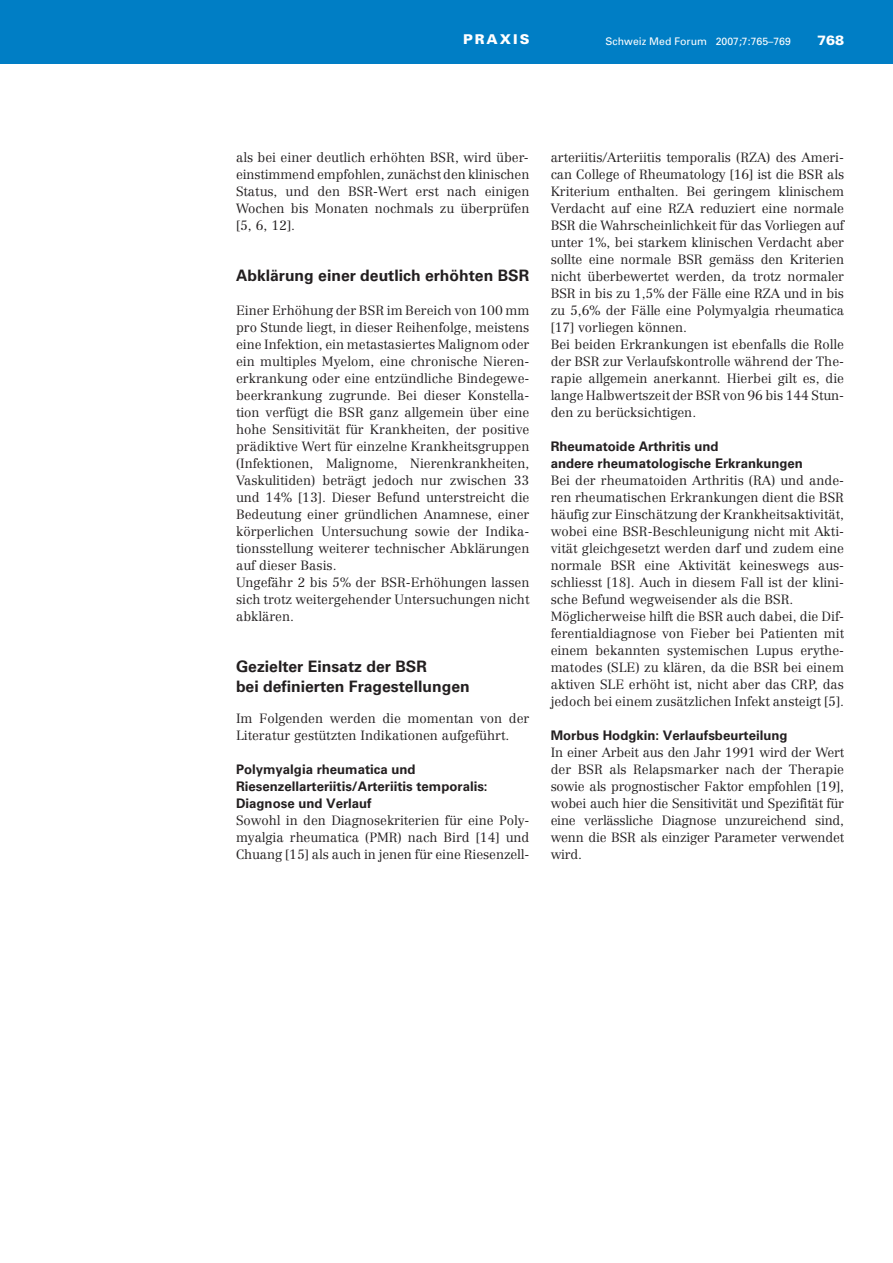
<style>
.page{position:relative;width:893px;height:1263px;background:#fff}
.page>*{position:absolute;margin:0;border:0;box-sizing:border-box;transform-origin:0 0}
.t1{font:700 15.75px/20px "Univers LT Std";color:#231f20}
.t2{font:900 13.5px "Univers";letter-spacing:.15em;color:#fff}
.t3{font:300 13.2px/17px "Centennial";color:#231f20}
.t4{font:700 13.2px/17px "Univers LT Std";color:#231f20}
.t5{font:10.5px "Univers";color:#fff}
</style>
<div class="page">
<div style="left:0;top:0;width:893px;height:64px;background:#007ec5"></div>
<p class="t2" style="left:463px;top:34px;width:68px">PRAXIS</p>
<p class="t5" style="left:606px;top:38px;width:187px">Schweiz Med Forum 2007;7:765–769</p>
<p class="t2" style="left:817px;top:36px;width:29px">768</p>
<p class="t3" style="left:236px;top:150px;width:295px;text-align:justify">als bei einer deutlich erhöhten BSR, wird über&shy;einstimmend empfohlen, zunächst den klinischen Status, und den BSR-Wert erst nach einigen Wochen bis Monaten nochmals zu überprüfen [5, 6, 12].</p>
<p class="t1" style="left:236px;top:267px;width:295px">Abklärung einer deutlich erhöhten BSR</p>
<p class="t3" style="left:236px;top:303px;width:295px">Einer Erhöhung der BSR im Bereich von 100 mm pro Stunde liegt, in dieser Reihenfolge, meistens eine Infektion, ein metastasiertes Malignom oder ein multiples Myelom, eine chronische Nieren&shy;erkrankung oder eine entzündliche Bindegewe&shy;beerkrankung zugrunde. Bei dieser Konstella&shy;tion verfügt die BSR ganz allgemein über eine hohe Sensitivität für Krankheiten, der positive prädiktive Wert für einzelne Krankheitsgruppen (Infektionen, Malignome, Nierenkrankheiten, Vaskulitiden) beträgt jedoch nur zwischen 33 und 14% [13]. Dieser Befund unterstreicht die Bedeutung einer gründlichen Anamnese, einer körperlichen Untersuchung sowie der Indika&shy;tionsstellung weiterer technischer Abklärungen auf dieser Basis.<br>Ungefähr 2 bis 5% der BSR-Erhöhungen lassen sich trotz weitergehender Untersuchungen nicht abklären.</p>
<p class="t1" style="left:236px;top:658px;width:235px">Gezielter Einsatz der BSR<br>bei definierten Fragestellungen</p>
<p class="t3" style="left:236px;top:711px;width:295px">Im Folgenden werden die momentan von der<br>Literatur gestützten Indikationen aufgeführt.</p>
<p class="t4" style="left:236px;top:762px;width:253px">Polymyalgia rheumatica und<br>Riesenzellarteriitis/Arteriitis temporalis:<br>Diagnose und Verlauf</p>
<p class="t3" style="left:236px;top:813px;width:295px;text-align:justify">Sowohl in den Diagnosekriterien für eine Poly&shy;myalgia rheumatica (PMR) nach Bird [14] und Chuang [15] als auch in jenen für eine Riesenzell -</p>
<p class="t3" style="left:551px;top:150px;width:295px">arteriitis/Arteriitis temporalis (RZA) des Ameri&shy;can College of Rheumatology [16] ist die BSR als Kriterium enthalten. Bei geringem klinischem Verdacht auf eine RZA reduziert eine normale BSR die Wahrscheinlichkeit für das Vorliegen auf unter 1%, bei starkem klinischen Verdacht aber sollte eine normale BSR gemäss den Kriterien nicht überbewertet werden, da trotz normaler BSR in bis zu 1,5% der Fälle eine RZA und in bis zu 5,6% der Fälle eine Polymyalgia rheumatica [17] vorliegen können.<br>Bei beiden Erkrankungen ist ebenfalls die Rolle der BSR zur Verlaufskontrolle während der The&shy;rapie allgemein anerkannt. Hierbei gilt es, die lange Halbwertszeit der BSR von 96 bis 144 Stun&shy;den zu berücksichtigen.</p>
<p class="t4" style="left:551px;top:439px;width:254px">Rheumatoide Arthritis und<br>andere rheumatologische Erkrankungen</p>
<p class="t3" style="left:551px;top:473px;width:295px">Bei der rheumatoiden Arthritis (RA) und ande&shy;ren rheumatischen Erkrankungen dient die BSR häufig zur Einschätzung der Krankheitsaktivität, wobei eine BSR-Beschleunigung nicht mit Akti&shy;vität gleichgesetzt werden darf und zudem eine normale BSR eine Aktivität keineswegs aus&shy;schliesst [18]. Auch in diesem Fall ist der klini&shy;sche Befund wegweisender als die BSR.<br>Möglicherweise hilft die BSR auch dabei, die Dif&shy;ferentialdiagnose von Fieber bei Patienten mit einem bekannten systemischen Lupus erythe&shy;matodes (SLE) zu klären, da die BSR bei einem aktiven SLE erhöht ist, nicht aber das CRP, das jedoch bei einem zusätzlichen Infekt ansteigt [5].</p>
<p class="t4" style="left:551px;top:728px;width:238px">Morbus Hodgkin: Verlaufsbeurteilung</p>
<p class="t3" style="left:551px;top:745px;width:295px;text-align:justify">In einer Arbeit aus den Jahr 1991 wird der Wert der BSR als Relapsmarker nach der Therapie sowie als prognostischer Faktor empfohlen [19], wobei auch hier die Sensitivität und Spezifität für eine verlässliche Diagnose unzureichend sind, wenn die BSR als einziger Parameter verwendet wird.</p>
</div>
